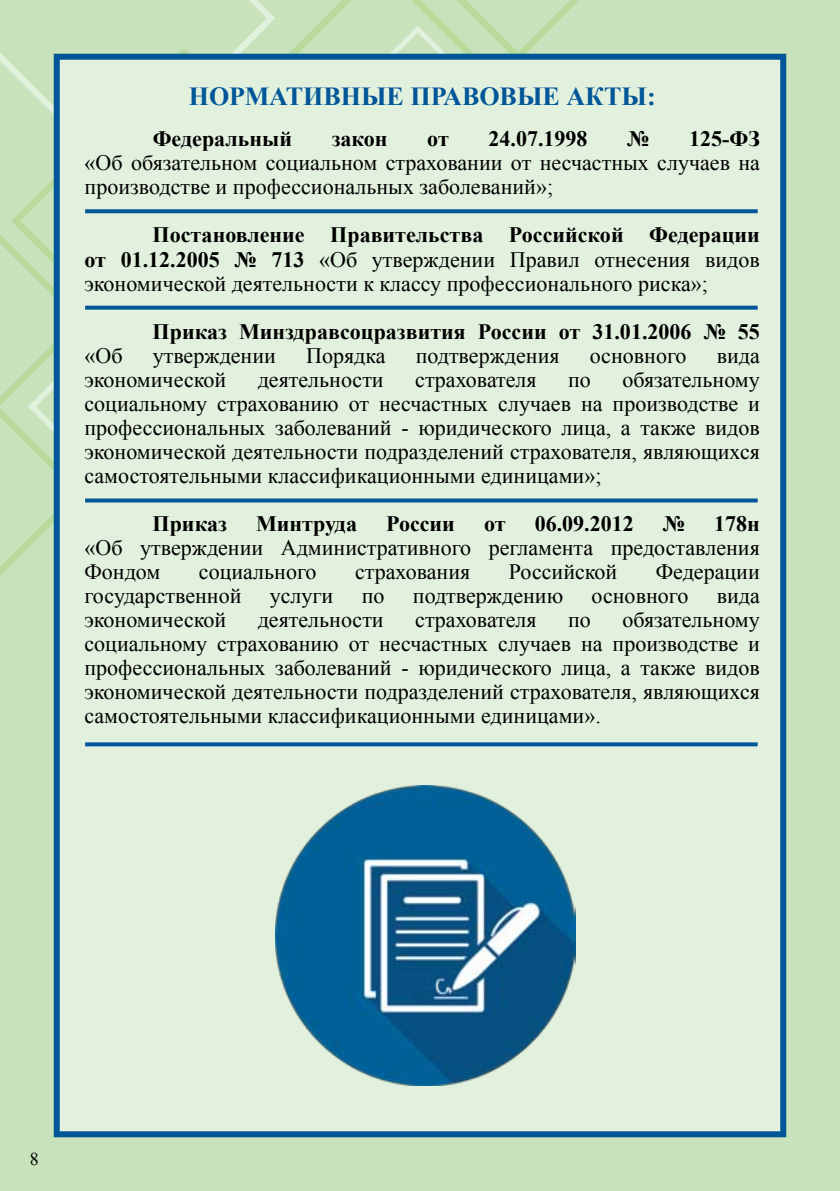
<style>
.page{position:relative;width:840px;height:1191px;background:#fff}
.page>*{position:absolute;margin:0;border:0;box-sizing:border-box;transform-origin:0 0}
.t1{font:700 26px "Times New Roman";color:#005698}
.t2{font:22px/24px "Times New Roman";color:#000;text-align:justify}
.t3{font:700 22px "Times New Roman";color:#000}
.t4{font:18px "Times New Roman";color:#000}
.s1{font-weight:700}
</style>
<div class="page">
<div style="left:0;top:0;width:839px;height:1191px;background:#c8e3bb"></div>
<div style="left:0;top:0;width:259px;height:181px;background:#c8e3bb"></div>
<svg style="left:259px;top:0;width:103px;height:54px;background:#c7e2b9"></svg>
<svg style="left:7px;top:45px;width:353px;height:183px;background:#c5e1ba"></svg>
<svg style="left:362px;top:0;width:221px;height:54px;background:#c5e1b7"></svg>
<svg style="left:0;top:228px;width:54px;height:355px;background:#c6e2b7"></svg>
<div style="left:54px;top:54px;width:731px;height:1083px;background:#e2f1de;border:6px solid #005698"></div>
<svg style="left:85px;top:209px;width:672px;height:4px;background:#0e5f9c"></svg>
<svg style="left:85px;top:306px;width:672px;height:4px;background:#12629d"></svg>
<svg style="left:85px;top:498px;width:672px;height:4px;background:#1c69a0"></svg>
<svg style="left:85px;top:742px;width:672px;height:4px;background:#14649e"></svg>
<img style="left:275px;top:785px;width:300px;height:300px">
<p class="t1" style="left:189px;top:79px;width:20px">НОРМАТИВН</p>
<p class="t1" style="left:361px;top:79px;width:88px">ЫЕ ПРАВОВ</p>
<p class="t1" style="left:516px;top:79px;width:69px">ЫЕ АКТ</p>
<p class="t1" style="left:621px;top:79px;width:36px">Ы:</p>
<p class="t3" style="left:153px;top:124px;width:141px">Федеральный</p>
<p class="t3" style="left:331px;top:124px;width:57px">закон</p>
<p class="t3" style="left:427px;top:124px;width:23px">от</p>
<p class="t3" style="left:488px;top:124px;width:101px">24.07.1998</p>
<p class="t3" style="left:627px;top:124px;width:24px">№</p>
<p class="t3" style="left:688px;top:124px;width:72px">125-ФЗ</p>
<p class="t2" style="left:84px;top:151px;width:676px">«Об обязательном социальном страховании от несчастных случаев на производстве и профессиональных заболеваний»;</p>
<p class="t2" style="left:84px;top:223px;width:676px;text-indent:68px"><span class="s1">Постановление Правительства Российской Федерации от 01.12.2005 № 713</span> «Об утверждении Правил отнесения видов экономической деятельности к классу профессионального риска»;</p>
<p class="t3" style="left:152px;top:316px;width:608px">Приказ Минздравсоцразвития России от 31.01.2006 № 55</p>
<p class="t2" style="left:84px;top:343px;width:40px">«Об</p>
<p class="t2" style="left:153px;top:343px;width:125px">утверждении</p>
<p class="t2" style="left:306px;top:343px;width:81px">Порядка</p>
<p class="t2" style="left:415px;top:343px;width:145px">подтверждения</p>
<p class="t2" style="left:589px;top:343px;width:98px">основного</p>
<p class="t2" style="left:716px;top:343px;width:45px">вида</p>
<p class="t2" style="left:84px;top:367px;width:143px">экономической</p>
<p class="t2" style="left:257px;top:367px;width:127px">деятельности</p>
<p class="t2" style="left:415px;top:367px;width:123px">страхователя</p>
<p class="t2" style="left:568px;top:367px;width:24px">по</p>
<p class="t2" style="left:84px;top:367px;width:676px;text-indent:537px">обязательному социальному страхованию от несчастных случаев на производстве и профессиональных заболеваний - юридического лица, а также видов экономической деятельности подразделений страхователя, являющихся самостоятельными классификационными единицами»;</p>
<p class="t3" style="left:152px;top:508px;width:76px">Приказ</p>
<p class="t3" style="left:256px;top:508px;width:102px">Минтруда</p>
<p class="t3" style="left:386px;top:508px;width:70px">России</p>
<p class="t3" style="left:484px;top:508px;width:23px">от</p>
<p class="t3" style="left:534px;top:508px;width:100px">06.09.2012</p>
<p class="t3" style="left:662px;top:508px;width:24px">№</p>
<p class="t3" style="left:713px;top:508px;width:47px">178н</p>
<p class="t2" style="left:84px;top:535px;width:676px">«Об утверждении Административного регламента предоставления<br>Фондом</p>
<p class="t2" style="left:199px;top:559px;width:119px">социального</p>
<p class="t2" style="left:355px;top:559px;width:117px">страхования</p>
<p class="t2" style="left:508px;top:559px;width:110px">Российской</p>
<p class="t2" style="left:655px;top:559px;width:105px">Федерации</p>
<p class="t2" style="left:84px;top:583px;width:158px">государственной</p>
<p class="t2" style="left:270px;top:583px;width:65px">услуги</p>
<p class="t2" style="left:361px;top:583px;width:24px">по</p>
<p class="t2" style="left:412px;top:583px;width:152px">подтверждению</p>
<p class="t2" style="left:591px;top:583px;width:98px">основного</p>
<p class="t2" style="left:716px;top:583px;width:45px">вида</p>
<p class="t2" style="left:84px;top:607px;width:143px">экономической</p>
<p class="t2" style="left:257px;top:607px;width:127px">деятельности</p>
<p class="t2" style="left:415px;top:607px;width:123px">страхователя</p>
<p class="t2" style="left:568px;top:607px;width:24px">по</p>
<p class="t2" style="left:84px;top:607px;width:676px;text-indent:537px">обязательному социальному страхованию от несчастных случаев на производстве и профессиональных заболеваний - юридического лица, а также видов экономической деятельности подразделений страхователя, являющихся самостоятельными классификационными единицами».</p>
<p class="t4" style="left:30px;top:1147px;width:10px">8</p>
</div>
